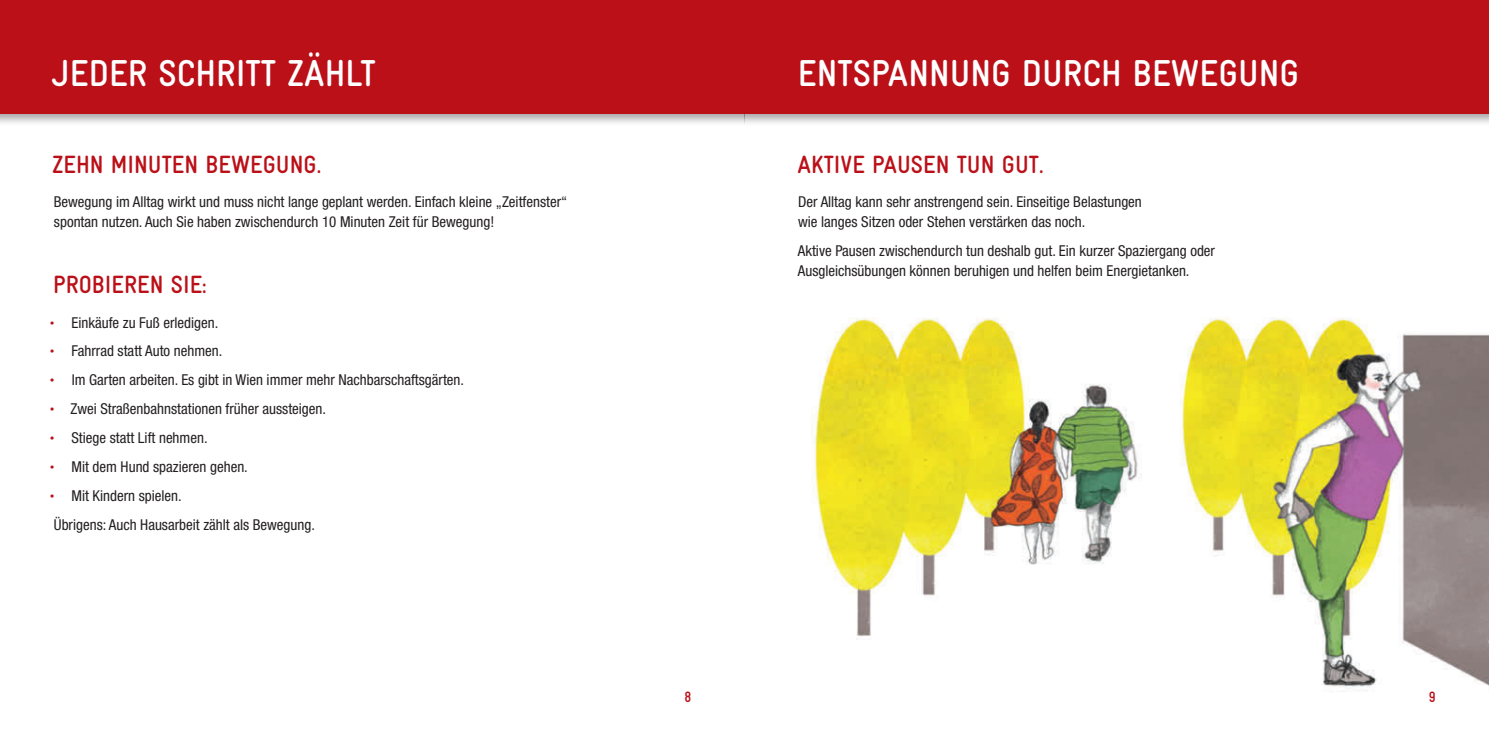
<style>
.page{position:relative;width:1489px;height:745px;background:#fff}
.page>*{position:absolute;margin:0;border:0;box-sizing:border-box;transform-origin:0 0}
.t1{font:700 37.5px "Gravur Condensed";color:#fff}
.t2{font:700 25px "Gravur Condensed";color:#bb1018}
.t3{font:condensed 15px/20px "Helvetica Neue LT Std";color:#231f20}
.t4{font:700 15px "Gravur Condensed";color:#bb1018}
.s1{font-family:"Gravur Condensed";font-weight:700;font-stretch:normal;color:#bb1018}
</style>
<div class="page">
<div style="left:0;top:0;width:744px;height:127px;background:#231f20;opacity:.4"></div>
<div style="left:0;top:0;width:744px;height:113px;background:#bb1018"></div>
<div style="left:744px;top:0;width:744px;height:127px;background:#231f20;opacity:.4"></div>
<div style="left:744px;top:0;width:744px;height:113px;background:#bb1018"></div>
<img style="left:811px;top:318px;width:677px;height:369px">
<h1 class="t1" style="left:52px;top:52px;width:325px">JEDER SCHRITT ZÄHLT</h1>
<h2 class="t2" style="left:52px;top:150px;width:271px">ZEHN MINUTEN BEWEGUNG.</h2>
<p class="t3" style="left:54px;top:192px;width:515px">Bewegung im Alltag wirkt und muss nicht lange geplant werden. Einfach kleine „Zeitfenster“ spontan nutzen. Auch Sie haben zwischendurch 10 Minuten Zeit für Bewegung!</p>
<h2 class="t2" style="left:53px;top:270px;width:155px">PROBIEREN SIE:</h2>
<p class="t3" style="left:50px;top:312px;width:170px"><span class="s1">•</span> Einkäufe zu Fuß erledigen.</p>
<p class="t3" style="left:50px;top:341px;width:174px"><span class="s1">•</span> Fahrrad statt Auto nehmen.</p>
<p class="t3" style="left:50px;top:370px;width:415px"><span class="s1">•</span> Im Garten arbeiten. Es gibt in Wien immer mehr Nachbarschaftsgärten.</p>
<p class="t3" style="left:50px;top:398px;width:277px"><span class="s1">•</span> Zwei Straßenbahnstationen früher aussteigen.</p>
<p class="t3" style="left:50px;top:427px;width:159px"><span class="s1">•</span> Stiege statt Lift nehmen.</p>
<p class="t3" style="left:50px;top:456px;width:199px"><span class="s1">•</span> Mit dem Hund spazieren gehen.</p>
<p class="t3" style="left:50px;top:481px;width:266px;line-height:28.9px"><span class="s1">•</span> Mit Kindern spielen.<br>Übrigens: Auch Hausarbeit zählt als Bewegung.</p>
<h1 class="t1" style="left:797px;top:52px;width:503px">ENTSPANNUNG DURCH BEWEGUNG</h1>
<h2 class="t2" style="left:797px;top:150px;width:247px">AKTIVE PAUSEN TUN GUT.</h2>
<p class="t3" style="left:798px;top:192px;width:345px">Der Alltag kann sehr anstrengend sein. Einseitige Belastungen wie langes Sitzen oder Stehen verstärken das noch.</p>
<p class="t3" style="left:797px;top:241px;width:418px">Aktive Pausen zwischendurch tun deshalb gut. Ein kurzer Spaziergang oder<br>Ausgleichsübungen können beruhigen und helfen beim Energietanken.</p>
<p class="t4" style="left:684px;top:688px;width:8px">8</p>
<p class="t4" style="left:1428px;top:688px;width:8px">9</p>
</div>
